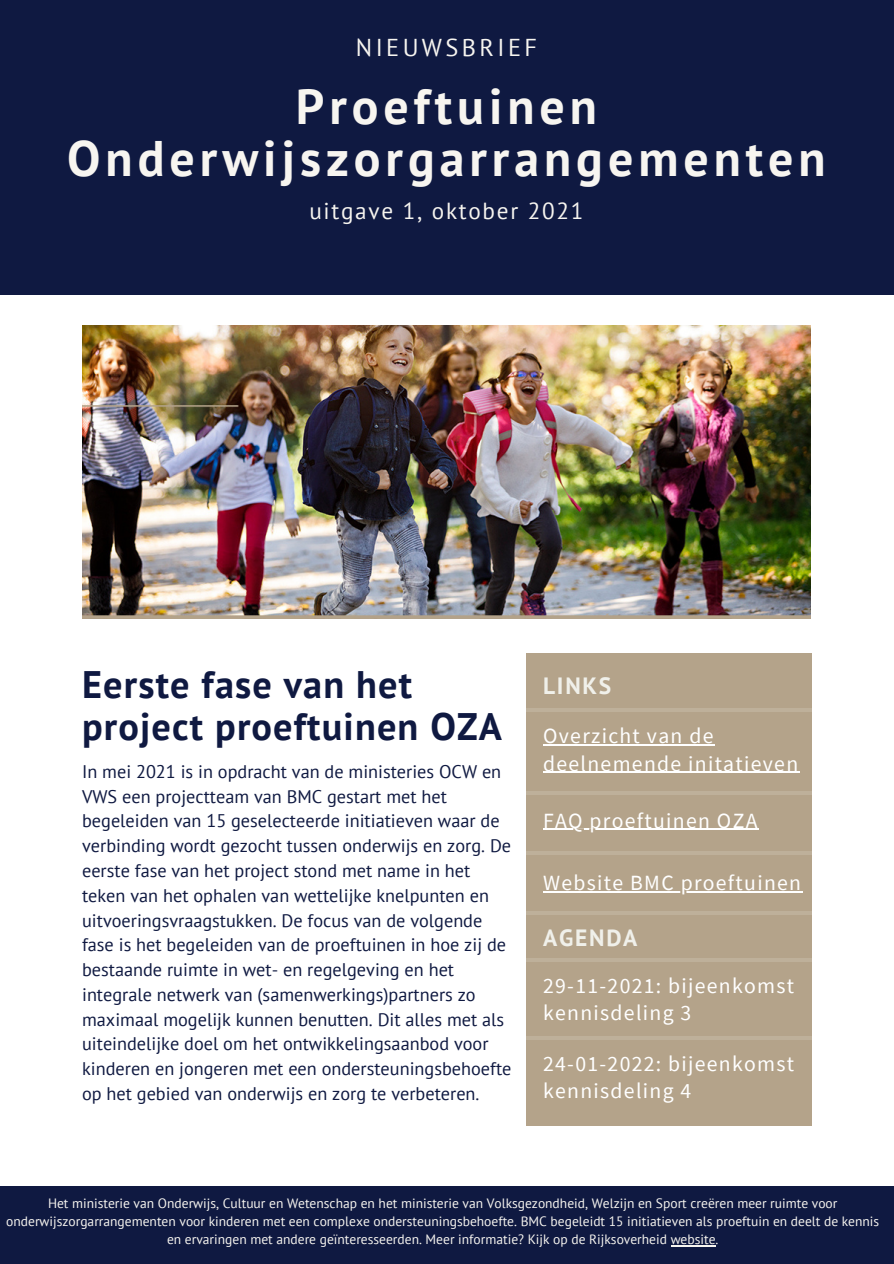
<style>
.page{position:relative;width:894px;height:1264px;background:#fff}
.page>*{position:absolute;margin:0;border:0;box-sizing:border-box;transform-origin:0 0}
.t1{font:700 49.8px/51.8px "PT Sans";letter-spacing:.1em;color:#f7f5f0;text-align:center}
.t2{font:700 38.25px "PT Sans";letter-spacing:.03em;color:#0f1941}
.t3{font:24.3px "PT Sans";letter-spacing:.14em;color:#f7f5f0}
.t4{font:700 23.55px "PT Sans";letter-spacing:.075em;color:#f0f0ea}
.t5{font:23.25px "PT Sans";letter-spacing:.075em;color:#f7f5f0}
.t6{font:21.6px/27px "Source Sans Pro";letter-spacing:.06em;color:#fff}
.t7{font:18.3px/24.8px "PT Sans";color:#0f1941}
.t8{font:13.5px/18px "PT Sans";color:#f7f5f0;text-align:center}
</style>
<div class="page">
<div style="left:0;top:0;width:893px;height:294px;background:#0f1941"></div>
<div style="left:526px;top:653px;width:285px;height:472px;background:#b4a38a"></div>
<hr style="left:526px;top:791px;width:285px;height:3px;background:#fff">
<hr style="left:526px;top:851px;width:285px;height:4px;background:#beb09a">
<hr style="left:526px;top:911px;width:285px;height:3px;background:#fff">
<svg style="left:526px;top:708px;width:285px;height:3px"></svg>
<img style="left:82px;top:325px;width:728px;height:293px">
<div style="left:0;top:1185px;width:893px;height:78px;background:#0f1941"></div>
<hr style="left:543px;top:744px;width:171px;height:1px;background:#fff">
<hr style="left:543px;top:771px;width:256px;height:1px;background:#fff">
<hr style="left:670px;top:1245px;width:45px;height:1px;background:#f7f5f0">
<hr style="left:543px;top:828px;width:215px;height:2px;background:#fff">
<hr style="left:543px;top:891px;width:259px;height:1px;background:#fff">
<hr style="left:526px;top:958px;width:285px;height:4px;background:#beb09a">
<hr style="left:526px;top:1036px;width:285px;height:3px;background:#fff">
<p class="t3" style="left:356px;top:31px;width:183px">NIEUWSBRIEF</p>
<p class="t1" style="left:67px;top:80px;width:759px">Proeftuinen<br>Onderwijszorgarrangementen</p>
<p class="t5" style="left:309px;top:195px;width:276px">uitgave 1, oktober 2021</p>
<p class="t2" style="left:82px;top:658px;width:331px">Eerste fase van het</p>
<p class="t4" style="left:543px;top:670px;width:70px">LINKS</p>
<p class="t2" style="left:82px;top:701px;width:421px">project proeftuinen OZA</p>
<p class="t7" style="left:82px;top:758px;width:431px">In mei 2021 is in opdracht van de ministeries OCW en VWS een projectteam van BMC gestart met het begeleiden van 15 geselecteerde initiatieven waar de verbinding wordt gezocht tussen onderwijs en zorg. De eerste fase van het project stond met name in het teken van het ophalen van wettelijke knelpunten en uitvoeringsvraagstukken. De focus van de volgende fase is het begeleiden van de proeftuinen in hoe zij de bestaande ruimte in wet- en regelgeving en het integrale netwerk van (samenwerkings)partners zo maximaal mogelijk kunnen benutten. Dit alles met als uiteindelijke doel om het ontwikkelingsaanbod voor kinderen en jongeren met een ondersteuningsbehoefte op het gebied van onderwijs en zorg te verbeteren.</p>
<p class="t6" style="left:543px;top:722px;width:256px">Overzicht van de deelnemende initatieven</p>
<p class="t6" style="left:543px;top:806px;width:216px">FAQ proeftuinen OZA</p>
<p class="t6" style="left:543px;top:869px;width:259px">Website BMC proeftuinen</p>
<p class="t4" style="left:543px;top:921px;width:96px">AGENDA</p>
<p class="t6" style="left:543px;top:972px;width:252px">29-11-2021: bijeenkomst kennisdeling 3</p>
<p class="t6" style="left:543px;top:1049px;width:252px">24-01-2022: bijeenkomst kennisdeling 4</p>
<p class="t8" style="left:6px;top:1194px;width:874px">Het ministerie van Onderwijs, Cultuur en Wetenschap en het ministerie van Volksgezondheid, Welzijn en Sport creëren meer ruimte voor onderwijszorgarrangementen voor kinderen met een complexe ondersteuningsbehoefte. BMC begeleidt 15 initiatieven als proeftuin en deelt de kennis en ervaringen met andere geïnteresseerden. Meer informatie? Kijk op de Rijksoverheid website.</p>
</div>
